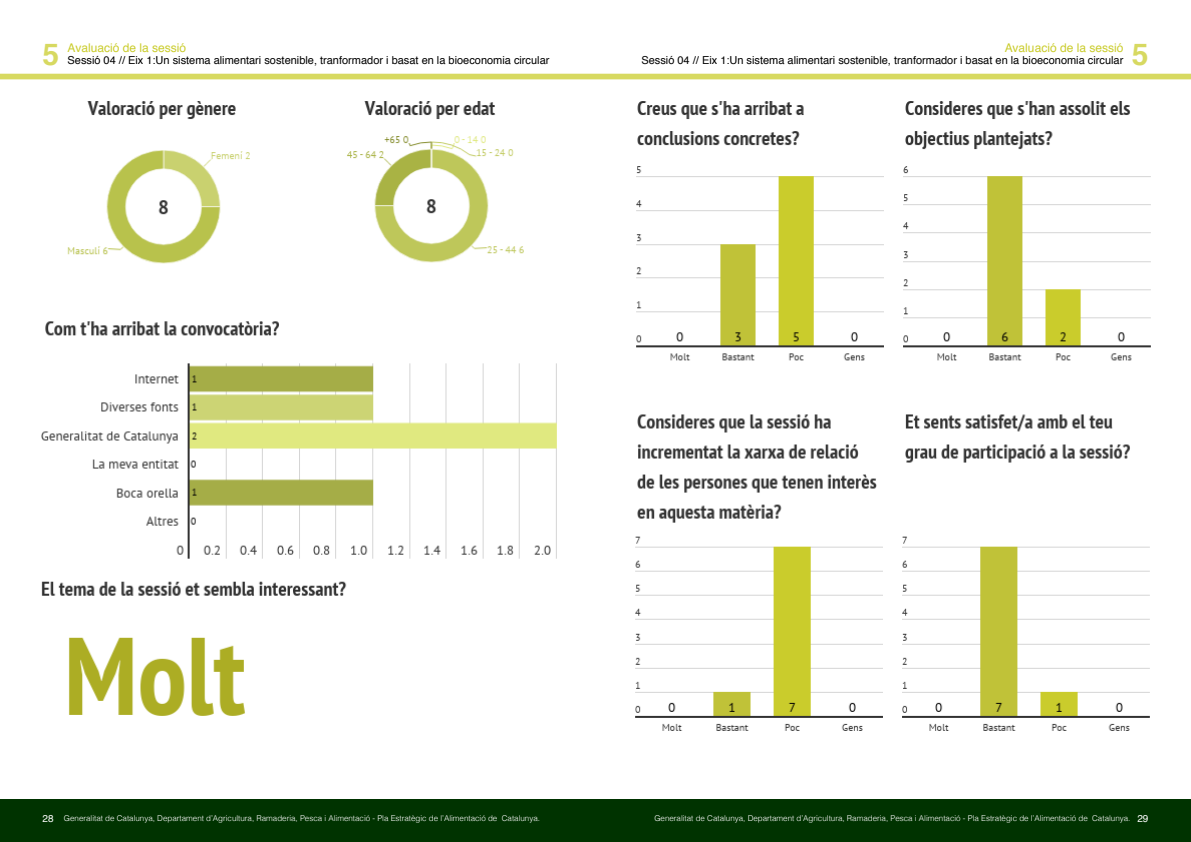
<style>
.page{position:relative;width:1191px;height:842px;background:#fff}
.page>*{position:absolute;margin:0;border:0;box-sizing:border-box;transform-origin:0 0}
.t1{font:700 30px "Helvetica";color:#d7d961}
.t2{font:12px "Helvetica";color:#cacc2c}
.t3{font:11px "Helvetica";color:#000}
.t4{font:10px "Helvetica";color:#fff}
.t5{font:300 8px "Helvetica";color:#fff}
</style>
<div class="page">
<div style="left:0;top:799px;width:1191px;height:43px;background:#030"></div>
<div style="left:0;top:74px;width:1191px;height:5px;background:#d7d961"></div>
<img style="left:41px;top:101px;width:516px;height:615px">
<img style="left:635px;top:101px;width:516px;height:630px">
<h2 class="t2" style="left:68px;top:38px;width:120px">Avaluació de la sessió</h2>
<h2 class="t2" style="left:1004px;top:38px;width:120px">Avaluació de la sessió</h2>
<h1 class="t1" style="left:43px;top:30px;width:18px">5</h1>
<h1 class="t1" style="left:1131px;top:30px;width:18px">5</h1>
<h3 class="t3" style="left:68px;top:52px;width:483px">Sessió 04 // Eix 1:Un sistema alimentari sostenible, tranformador i basat en la bioeconomia circular</h3>
<h3 class="t3" style="left:641px;top:52px;width:483px">Sessió 04 // Eix 1:Un sistema alimentari sostenible, tranformador i basat en la bioeconomia circular</h3>
<p class="t4" style="left:43px;top:811px;width:13px">28</p>
<p class="t4" style="left:1137px;top:811px;width:13px">29</p>
<p class="t5" style="left:64px;top:812px;width:477px">Generalitat de Catalunya, Departament d’Agricultura, Ramaderia, Pesca i Alimentació - Pla Estratègic de l’Alimentació de Catalunya.</p>
<p class="t5" style="left:654px;top:812px;width:477px">Generalitat de Catalunya, Departament d’Agricultura, Ramaderia, Pesca i Alimentació - Pla Estratègic de l’Alimentació de Catalunya.</p>
</div>
